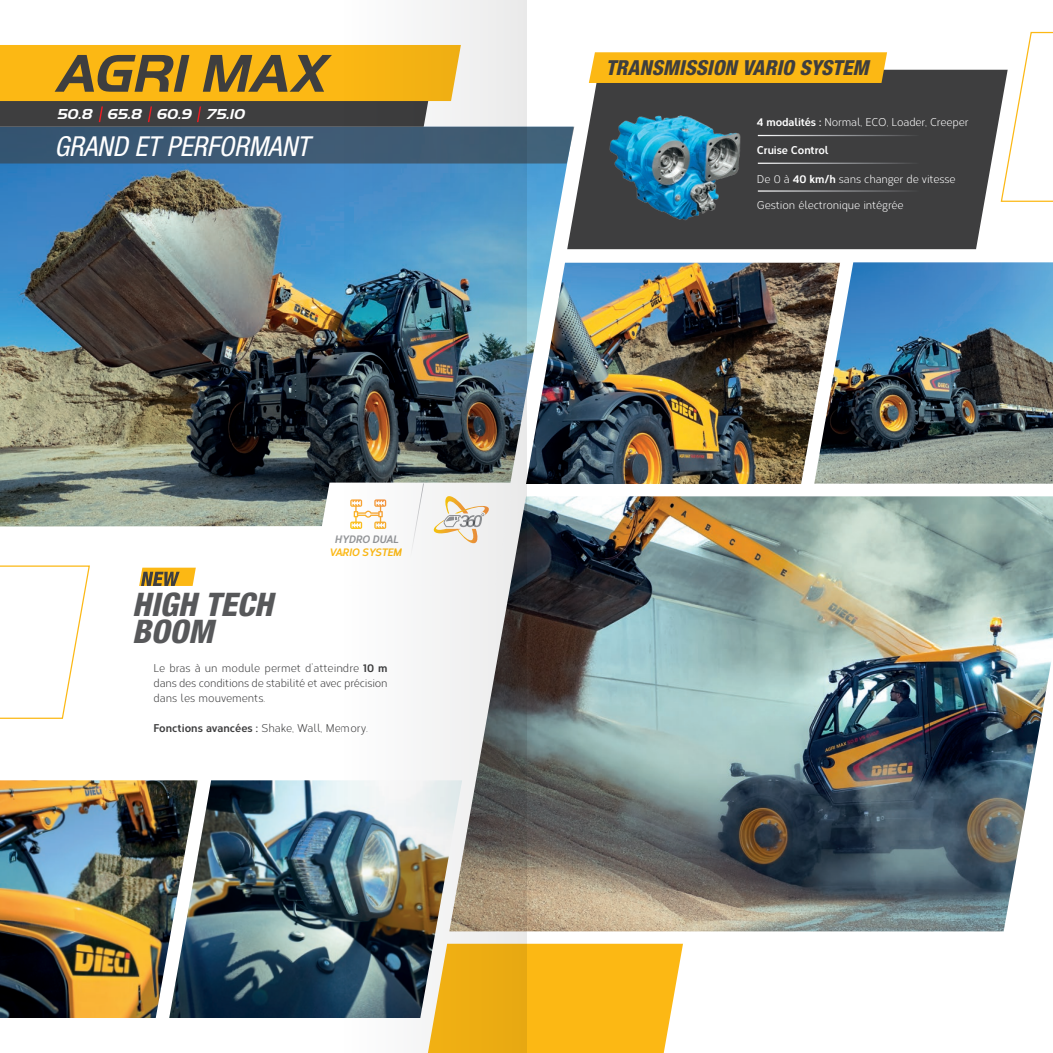
<style>
.page{position:relative;width:1053px;height:1053px;background:#fff}
.page>*{position:absolute;margin:0;border:0;box-sizing:border-box;transform-origin:0 0}
.t1{font:italic 700 55.12px "Handel Got D";color:#3e3e3f}
.t2{font:italic 800 condensed 32.5px "Helvetica Neue LT Std";color:#57585a}
.t3{font:italic condensed 27.5px "Helvetica Neue LT Std";color:#fff}
.t4{font:italic 800 condensed 20.75px "Helvetica Neue LT Std";color:#3e3e3f}
.t5{font:italic 700 15px "Handel Got D";color:#fff}
.t6{font:11.25px/15px "Corbert Condensed";letter-spacing:-.015em;color:#3e3e3f;text-align:justify}
.t7{font:11.25px "Corbert Condensed";letter-spacing:-.01em;color:#fff}
.t8{font:700 11.25px "Corbert Condensed";color:#3e3e3f}
.t9{font:700 11.25px "Corbert Condensed";letter-spacing:-.01em;color:#fff}
.Paragrafo_-_Testi_Base{font:italic 700 10.75px "Corbert Condensed";letter-spacing:-.03em;color:#fcb814}
.Paragrafo_-_Testi_Base-2{font:italic 700 10.75px "Corbert Condensed";letter-spacing:-.03em;color:#939598}
.s1{font-weight:700}
.s2{font-weight:400}
</style>
<div class="page">
<img style="left:0;top:163px;width:573px;height:363px">
<svg style="left:526px;top:943px;width:157px;height:109px;background:#fcbc23"></svg>
<img style="left:526px;top:496px;width:526px;height:435px">
<img style="left:526px;top:263px;width:314px;height:221px">
<img style="left:814px;top:262px;width:238px;height:221px">
<img style="left:198px;top:780px;width:144px;height:237px">
<img style="left:0;top:780px;width:198px;height:237px">
<svg style="left:0;top:565px;width:90px;height:154px"></svg>
<svg style="left:567px;top:70px;width:432px;height:179px;background:#4a4a4b"></svg>
<svg style="left:999px;top:31px;width:53px;height:171px"></svg>
<svg style="left:311px;top:482px;width:31px;height:45px"></svg>
<div style="left:588px;top:52px;width:299px;height:31px;background:#fcb814"></div>
<svg style="left:139px;top:567px;width:57px;height:19px"></svg>
<img style="left:606px;top:113px;width:137px;height:108px">
<hr style="left:757px;top:135px;width:161px;height:1px;background:#fff">
<hr style="left:757px;top:163px;width:161px;height:1px;background:#fff">
<hr style="left:757px;top:190px;width:161px;height:2px;background:#fff">
<svg style="left:0;top:45px;width:574px;height:118px;background:#9d8a4e"></svg>
<img style="left:342px;top:0;width:184px;height:1052px">
<p class="t1" style="left:54px;top:42px;width:285px">AGRIMAX</p>
<p class="t5" style="left:57px;top:106px;width:193px">50.8 65.8 60.9 75.10</p>
<p class="t3" style="left:54px;top:130px;width:257px">GRAND ET PERFORMANT</p>
<p class="t2" style="left:132px;top:584px;width:142px">HIGH TECH</p>
<p class="t2" style="left:132px;top:611px;width:83px">BOOM</p>
<p class="Paragrafo_-_Testi_Base-2" style="left:334px;top:531px;width:65px">HYDRO DUAL</p>
<p class="Paragrafo_-_Testi_Base" style="left:329px;top:543px;width:74px">VARIO SYSTEM</p>
<p class="t6" style="left:153px;top:660px;width:236px">Le bras à un module permet d’atteindre <span class="s1">10 m </span>dans des conditions de stabilité et avec précision dans les mouvements.</p>
<p class="t8" style="left:153px;top:719px;width:216px">Fonctions avancées : <span class="s2">Shake, Wall, Memory.</span></p>
<p class="t4" style="left:605px;top:54px;width:264px">TRANSMISSION VARIO SYSTEM</p>
<p class="t7" style="left:756px;top:114px;width:213px"><span class="s1">4 modalités :</span> Normal, ECO, Loader, Creeper</p>
<p class="t9" style="left:756px;top:141px;width:73px">Cruise Control</p>
<p class="t7" style="left:756px;top:171px;width:200px">De 0 à <span class="s1">40 km/h</span> sans changer de vitesse</p>
<p class="t7" style="left:756px;top:197px;width:148px">Gestion électronique intégrée</p>
</div>
